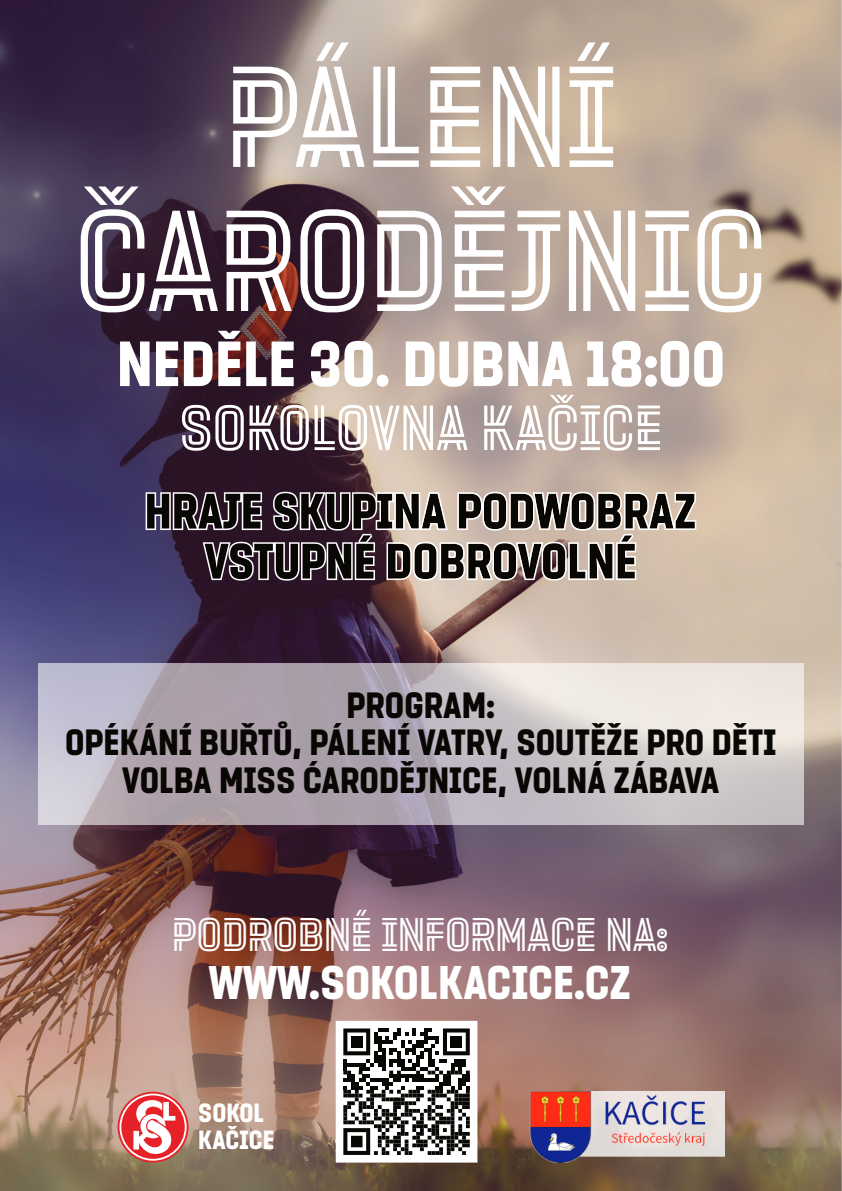
<style>
.page{position:relative;width:842px;height:1191px;background:#fff}
.page>*{position:absolute;margin:0;border:0;box-sizing:border-box;transform-origin:0 0}
.t1{font:144px/144px "Sokol Fugner";color:#fff;text-align:center}
.t2{font:64px "Sokol Tyrs";color:#fff}
.t3{font:64px "Sokol Fugner";color:#fff}
.t4{font:50px/50px "Sokol Tyrs";color:#080704;text-align:center}
.t5{font:48px "Sokol Fugner";color:#fff}
.t6{font:48px "Sokol Tyrs";color:#fff}
.t7{font:37.2px/37.2px "Sokol Tyrs";color:#080704;text-align:center}
.t8{font:26.8px/26.1px "Sokol Tyrs";color:#fff}
</style>
<div class="page">
<img style="left:0;top:0;width:842px;height:1191px">
<svg style="left:119px;top:1093px;width:68px;height:67px"></svg>
<img style="left:528px;top:1091px;width:196px;height:71px">
<div style="left:336px;top:1021px;width:141px;height:141px;background:#fff"></div>
<svg style="left:343px;top:1028px;width:127px;height:127px"></svg>
<div style="left:351px;top:1036px;width:11px;height:11px;background:#080704"></div>
<div style="left:451px;top:1036px;width:11px;height:11px;background:#080704"></div>
<div style="left:351px;top:1135px;width:11px;height:12px;background:#080704"></div>
<svg style="left:146px;top:492px;width:550px;height:88px;background:#9b8a8b"></svg>
<div style="left:38px;top:663px;width:766px;height:162px;background:#fff;opacity:.59"></div>
<h1 class="t1" style="left:75px;top:54px;width:694px">PÁLENÍ<br>ČARODĚJNIC</h1>
<h2 class="t2" style="left:117px;top:336px;width:610px">NEDĚLE 30. DUBNA 18:00</h2>
<h2 class="t3" style="left:179px;top:400px;width:485px">SOKOLOVNA KAČICE</h2>
<h3 class="t4" style="left:145px;top:489px;width:553px">HRAJE SKUPINA PODWOBRAZ<br>VSTUPNÉ DOBROVOLNÉ</h3>
<p class="t7" style="left:65px;top:689px;width:712px">PROGRAM:<br>OPÉKÁNÍ BUŘTŮ, PÁLENÍ VATRY, SOUTĚŽE PRO DĚTI<br>VOLBA MISS ĆARODĚJNICE, VOLNÁ ZÁBAVA</p>
<p class="t5" style="left:172px;top:913px;width:497px">PODROBNÉ INFORMACE NA:</p>
<p class="t6" style="left:209px;top:961px;width:424px">WWW.SOKOLKACICE.CZ</p>
<p class="t8" style="left:198px;top:1102px;width:78px">SOKOL<br>KAČICE</p>
</div>
